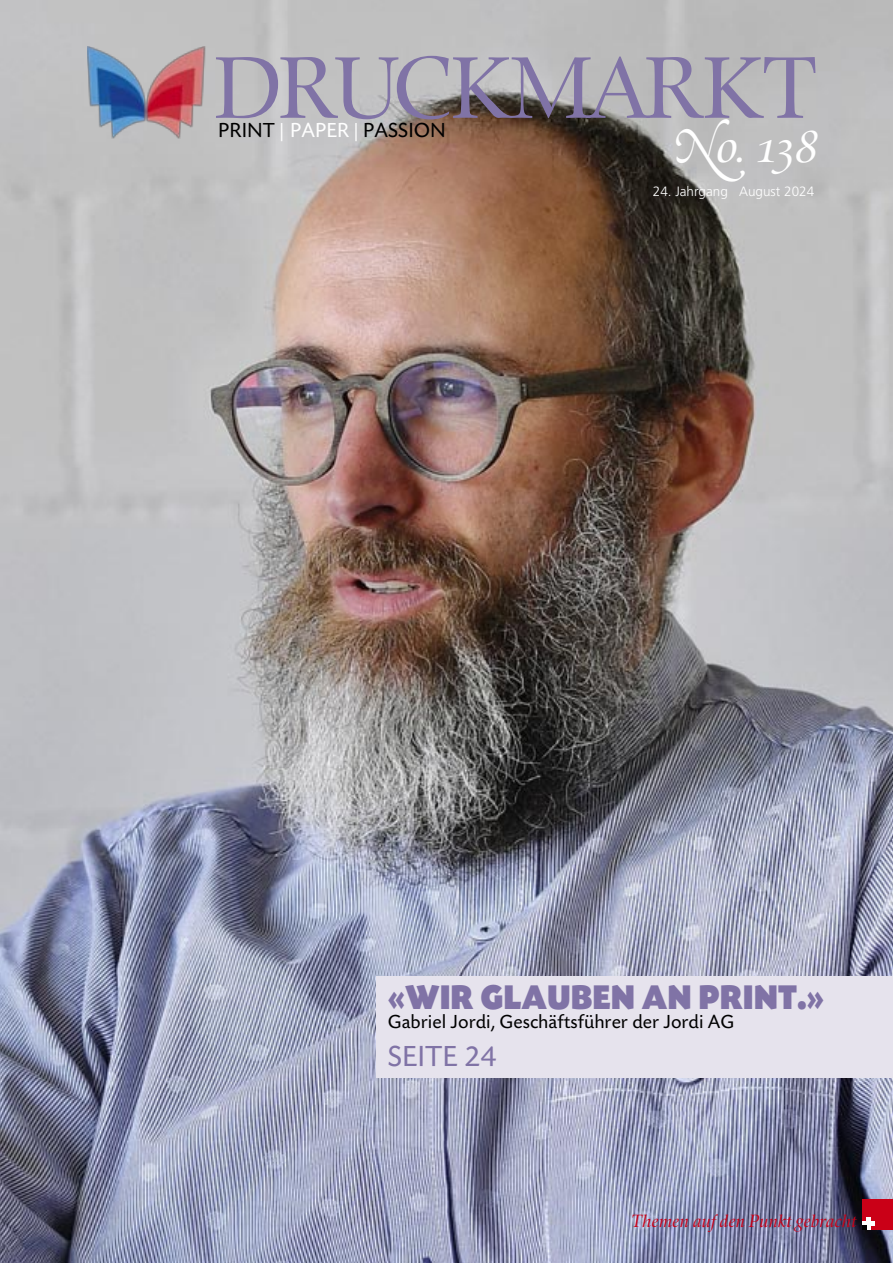
<style>
.page{position:relative;width:893px;height:1263px;background:#fff}
.page>*{position:absolute;margin:0;border:0;box-sizing:border-box;transform-origin:0 0}
.t1{font:90px "Zapf Renais SB";letter-spacing:-.05em;color:#8073a6}
.t2{font:italic 48px "Zapf Ren Swash SB";color:#fff}
.t3{font:36px "Today SB Ultra";color:#8073a6;scale:.9 1}
.t4{font:30px "Today SB";color:#8073a6}
.t5{font:21px "Today SB";color:#000}
.t6{font:19.5px "Today SB";color:#000}
.t7{font:italic 18.3px "Zapf Renais SB";color:#ca0017}
.t8{font:300 13.5px "Frutiger LT Std";color:#fff}
.s1{color:#fff}
.s2{font-family:"Zapf Renais SB"}
</style>
<div class="page">
<img style="left:0;top:0;width:893px;height:1263px">
<img style="left:88px;top:46px;width:120px;height:92px">
<div style="left:862px;top:1199px;width:31px;height:30px;background:#ca0017"></div>
<hr style="left:862px;top:1221px;width:13px;height:4px;background:#fff">
<hr style="left:867px;top:1217px;width:4px;height:12px;background:#fff">
<svg style="left:862px;top:1225px;width:5px;height:4px"></svg>
<div style="left:377px;top:977px;width:516px;height:101px;background:#e6e3ed"></div>
<p class="t1" style="left:214px;top:54px;width:605px">DRUCKMARKT</p>
<p class="t5" style="left:218px;top:122px;width:229px">PRINT <span class="s1">| PAPER |</span> PASSION</p>
<p class="t2" style="left:677px;top:117px;width:140px">„o<span class="s2">.</span> 138</p>
<p class="t8" style="left:653px;top:183px;width:163px">24. Jahrgang August 2024</p>
<p class="t3" style="left:388px;top:984px;width:486px">«WIR GLAUBEN AN PRINT.»</p>
<p class="t6" style="left:388px;top:1014px;width:348px">Gabriel Jordi, Geschäftsführer der Jordi AG</p>
<p class="t4" style="left:388px;top:1044px;width:110px">SEITE 24</p>
<p class="t7" style="left:631px;top:1214px;width:227px">Themen auf den Punkt gebracht</p>
</div>
